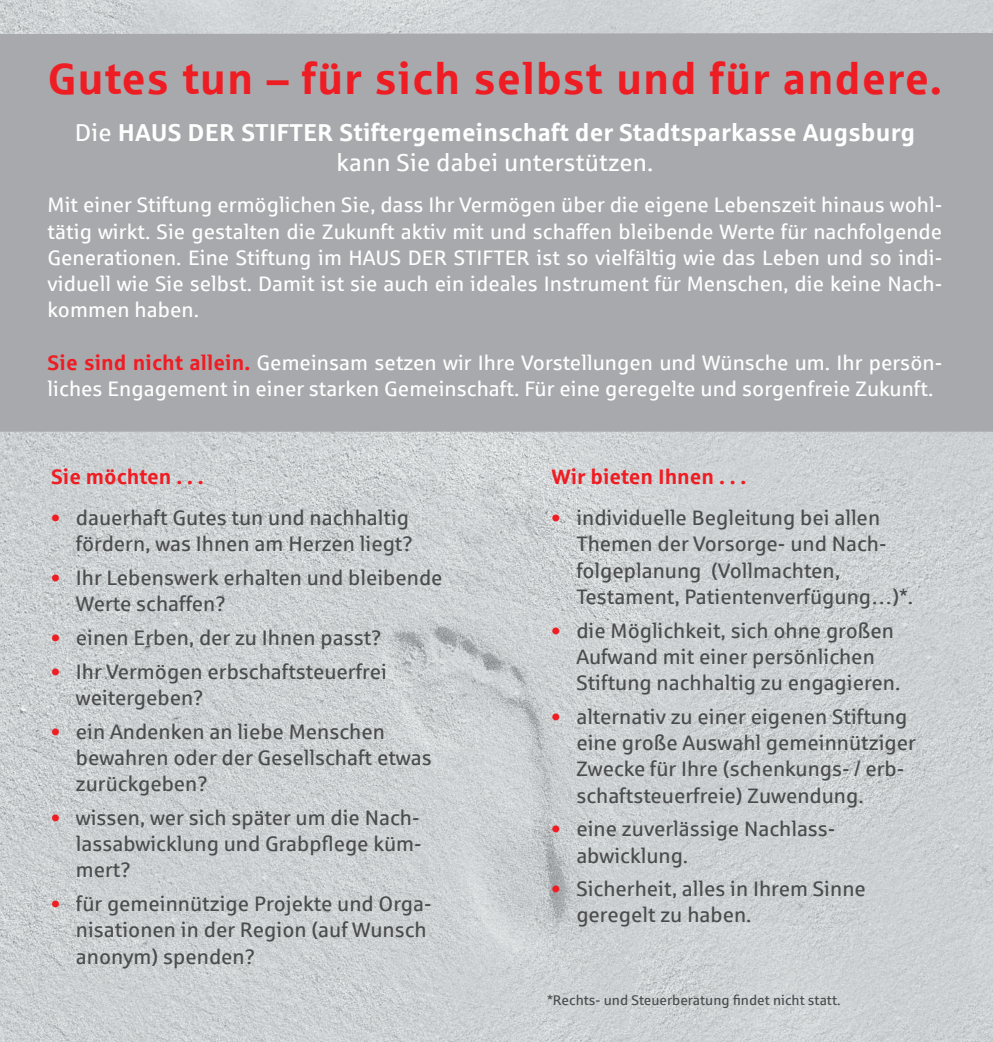
<style>
.page{position:relative;width:993px;height:1042px;background:#fff}
.page>*{position:absolute;margin:0;border:0;box-sizing:border-box;transform-origin:0 0}
.t1{font:700 43.75px "Sparkasse Rg";letter-spacing:.02em;color:#ee1d23}
.t2{font:700 24.5px/29.8px "Sparkasse Rg";letter-spacing:.005em;color:#fff;text-align:center}
.t3{font:21px/26.2px "Sparkasse Rg";color:#4b4c4d}
.t4{font:21px/26.2px "Sparkasse Rg";color:#fff;text-align:justify}
.t5{font:700 21px "Sparkasse Rg";color:#ee1d23}
.t6{font:14px "Sparkasse Rg";color:#4b4c4d}
.s1{font-weight:400}
.s2{font-weight:700;color:#ee1d23}
.s3{color:#ee1d23}
</style>
<div class="page">
<img style="left:0;top:0;width:992px;height:1042px">
<img style="left:260px;top:659px;width:378px;height:372px">
<img style="left:637px;top:626px;width:63px;height:354px">
<img style="left:72px;top:534px;width:189px;height:429px">
<img style="left:260px;top:556px;width:252px;height:103px">
<img style="left:511px;top:602px;width:127px;height:57px">
<div style="left:0;top:33px;width:992px;height:399px;background:#a8a9ad"></div>
<h1 class="t1" style="left:48px;top:51px;width:895px">Gutes tun – für sich selbst und für andere.</h1>
<p class="t2" style="left:75px;top:117px;width:841px"><span class="s1">Die</span> HAUS DER STIFTER Stiftergemeinschaft der Stadtsparkasse Augsburg <span class="s1">kann Sie dabei unterstützen.</span></p>
<p class="t4" style="left:48px;top:191px;width:895px">Mit einer Stiftung ermöglichen Sie, dass Ihr Vermögen über die eigene Lebenszeit hinaus wohl&shy;tätig wirkt. Sie gestalten die Zukunft aktiv mit und schaffen bleibende Werte für nachfolgende Generationen. Eine Stiftung im HAUS DER STIFTER ist so vielfältig wie das Leben und so in di&shy;viduell wie Sie selbst. Damit ist sie auch ein ideales Instrument für Menschen, die keine Nach&shy;kommen haben.</p>
<p class="t4" style="left:48px;top:349px;width:895px"><span class="s2">Sie sind nicht allein.</span> Gemeinsam setzen wir Ihre Vorstellungen und Wünsche um. Ihr persön&shy;liches Engagement in einer starken Gemeinschaft. Für eine geregelte und sorgenfreie Zukunft.</p>
<p class="t5" style="left:51px;top:463px;width:154px">Sie möchten . . .</p>
<p class="t3" style="left:51px;top:504px;width:363px;text-align:right"><span class="s3">•</span> dauerhaft Gutes tun und nachhaltig fördern, was Ihnen am Herzen liegt?</p>
<p class="t3" style="left:76px;top:564px;width:368px;text-indent:-25px"><span class="s3">•</span> Ihr Lebenswerk erhalten und bleibende<br>Werte schaffen?</p>
<p class="t3" style="left:51px;top:624px;width:332px"><span class="s3">•</span> einen Erben, der zu Ihnen passt?</p>
<p class="t3" style="left:76px;top:658px;width:312px;text-indent:-25px"><span class="s3">•</span> Ihr Vermögen erbschaftsteuerfrei weitergeben?</p>
<p class="t3" style="left:76px;top:718px;width:357px;text-indent:-25px"><span class="s3">•</span> ein Andenken an liebe Menschen bewahren oder der Gesellschaft etwas zurückgeben?</p>
<p class="t3" style="left:76px;top:804px;width:347px;text-align:justify;text-indent:-25px"><span class="s3">•</span> wissen, wer sich später um die Nach&shy;lassabwicklung und Grabpflege küm&shy;mert?</p>
<p class="t3" style="left:76px;top:890px;width:357px;text-indent:-25px"><span class="s3">•</span> für gemeinnützige Projekte und Orga&shy;nisationen in der Region (auf Wunsch anonym) spenden?</p>
<p class="t5" style="left:551px;top:463px;width:196px">Wir bieten Ihnen . . .</p>
<p class="t3" style="left:576px;top:504px;width:338px;text-indent:-25px"><span class="s3">•</span> individuelle Begleitung bei allen Themen der Vorsorge- und Nach&shy;folgeplanung (Vollmachten, Testament, Patientenverfügung…)*.</p>
<p class="t3" style="left:576px;top:616px;width:325px;text-indent:-25px"><span class="s3">•</span> die Möglichkeit, sich ohne großen<br>Aufwand mit einer persönlichen<br>Stiftung nachhaltig zu engagieren.</p>
<p class="t3" style="left:576px;top:703px;width:341px;text-indent:-25px"><span class="s3">•</span> alternativ zu einer eigenen Stiftung eine große Auswahl gemeinnütziger Zwecke für Ihre (schenkungs- / erb&shy;schaftsteuerfreie) Zuwendung.</p>
<p class="t3" style="left:576px;top:815px;width:260px;text-indent:-25px"><span class="s3">•</span> eine zuverlässige Nachlass - ab wicklung.</p>
<p class="t3" style="left:576px;top:875px;width:291px;text-indent:-25px"><span class="s3">•</span> Sicherheit, alles in Ihrem Sinne geregelt zu haben.</p>
<p class="t6" style="left:547px;top:991px;width:295px">*Rechts- und Steuerberatung findet nicht statt.</p>
</div>
